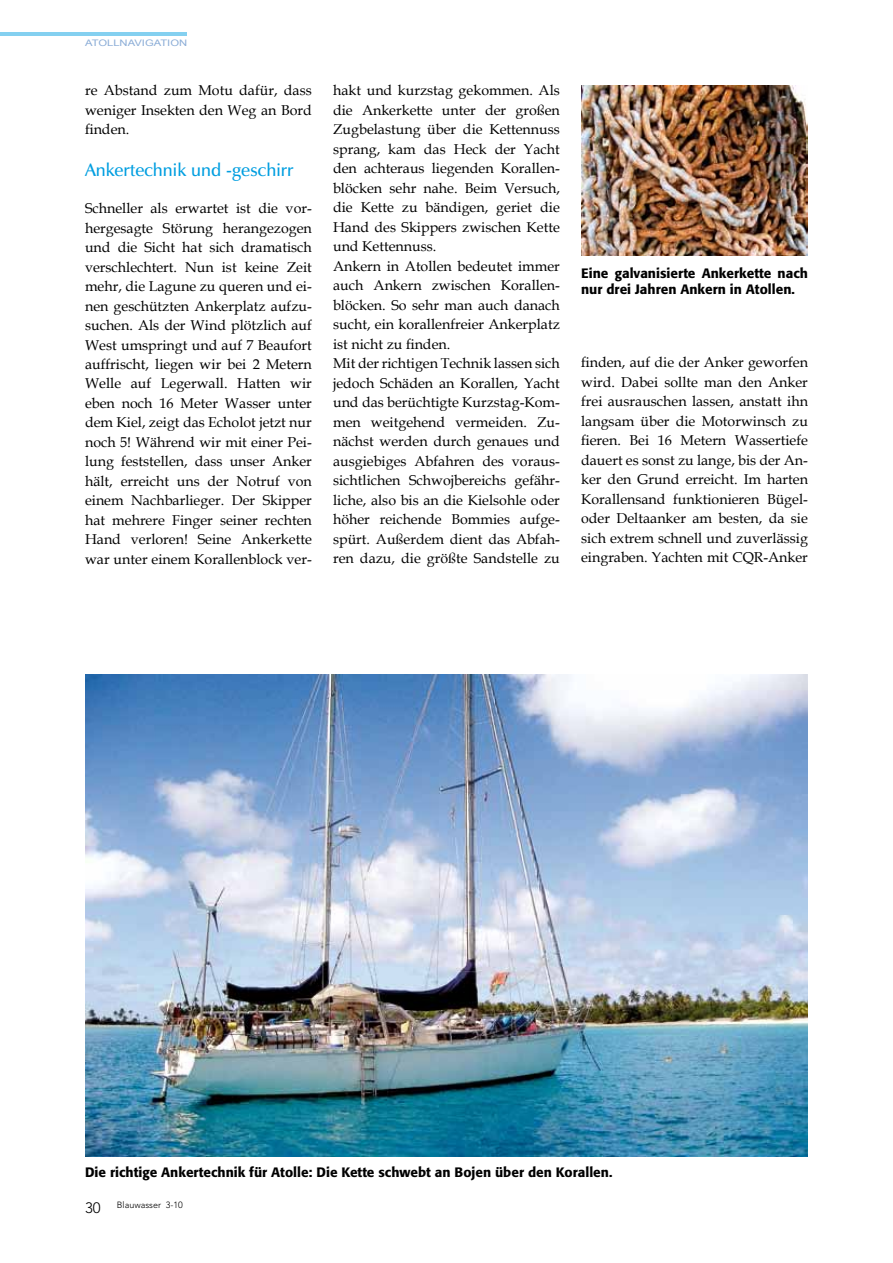
<style>
.page{position:relative;width:893px;height:1263px;background:#fff}
.page>*{position:absolute;margin:0;border:0;box-sizing:border-box;transform-origin:0 0}
.t1{font:600 18px "Zapf Humanist 601 BT";color:#009ee0}
.t2{font:14.25px/19.5px "Book Antiqua";color:#000;text-align:justify}
.t3{font:500 13.5px/16.5px "Formata";color:#000}
.t4{font:300 9px "Avenir";color:#000}
.t5{font:9px "Arial";color:#8badd7;scale:1.25 1}
.s1{font-size:15px}
</style>
<div class="page">
<hr style="left:0;top:33px;width:187px;height:3px;background:#84d0f0">
<img style="left:581px;top:85px;width:227px;height:170px">
<img style="left:85px;top:675px;width:723px;height:481px">
<p class="t5" style="left:85px;top:37px;width:83px">ATOLLNAVIGATION</p>
<p class="t2" style="left:85px;top:80px;width:228px">re Abstand zum Motu dafür, dass weniger Insekten den Weg an Bord finden.</p>
<p class="t1" style="left:85px;top:158px;width:210px">Ankertechnik und -geschirr</p>
<p class="t2" style="left:85px;top:198px;width:228px">Schneller als erwartet ist die vor&shy;hergesagte Störung herangezogen und die Sicht hat sich dramatisch verschlechtert. Nun ist keine Zeit mehr, die Lagune zu queren und ei&shy;nen geschützten Ankerplatz aufzu&shy;suchen. Als der Wind plötzlich auf West umspringt und auf 7 Beaufort auffrischt, liegen wir bei 2 Metern Welle auf Legerwall. Hatten wir eben noch 16 Meter Wasser unter dem Kiel, zeigt das Echolot jetzt nur noch 5! Während wir mit einer Pei&shy;lung feststellen, dass unser Anker hält, erreicht uns der Notruf von einem Nachbarlieger. Der Skipper hat mehrere Finger seiner rechten Hand verloren! Seine Ankerkette war unter einem Korallenblock ver-</p>
<p class="t2" style="left:333px;top:80px;width:228px;text-align:left">hakt und kurzstag gekommen. Als die Ankerkette unter der großen<br>Zugbelastung über die Kettennuss sprang, kam das Heck der Yacht den achteraus liegenden Korallen&shy;blöcken sehr nahe. Beim Versuch, die Kette zu bändigen, geriet die<br>Hand des Skippers zwischen Kette und Kettennuss.<br>Ankern in Atollen bedeutet immer auch Ankern zwischen Korallen&shy;blöcken. So sehr man auch danach sucht, ein korallenfreier Ankerplatz ist nicht zu finden.<br>Mit der richtigen Technik lassen sich jedoch Schäden an Korallen, Yacht und das berüchtigte Kurzstag-Kom&shy;men weitgehend vermeiden. Zu&shy;nächst werden durch genaues und ausgiebiges Abfahren des voraus&shy;sichtlichen Schwojbereichs gefähr&shy;liche, also bis an die Kielsohle oder höher reichende Bommies aufge&shy;spürt. Außerdem dient das Abfah&shy;ren dazu, die größte Sandstelle zu</p>
<p class="t3" style="left:581px;top:264px;width:228px">Eine galvanisierte Ankerkette nach nur drei Jahren Ankern in Atollen.</p>
<p class="t2" style="left:581px;top:353px;width:228px">finden, auf die der Anker geworfen wird. Dabei sollte man den Anker frei ausrauschen lassen, anstatt ihn langsam über die Motorwinsch zu fieren. Bei 16 Metern Wassertiefe dauert es sonst zu lange, bis der An&shy;ker den Grund erreicht. Im harten Korallensand funktionieren Bügel&shy;oder Deltaanker am besten, da sie sich extrem schnell und zuverlässig eingraben. Yachten mit CQR-Anker</p>
<p class="t3" style="left:85px;top:1164px;width:529px">Die richtige Ankertechnik für Atolle: Die Kette schwebt an Bojen über den Korallen.</p>
<p class="t4" style="left:85px;top:1200px;width:99px"><span class="s1">30</span> Blauwasser 3-10</p>
</div>
